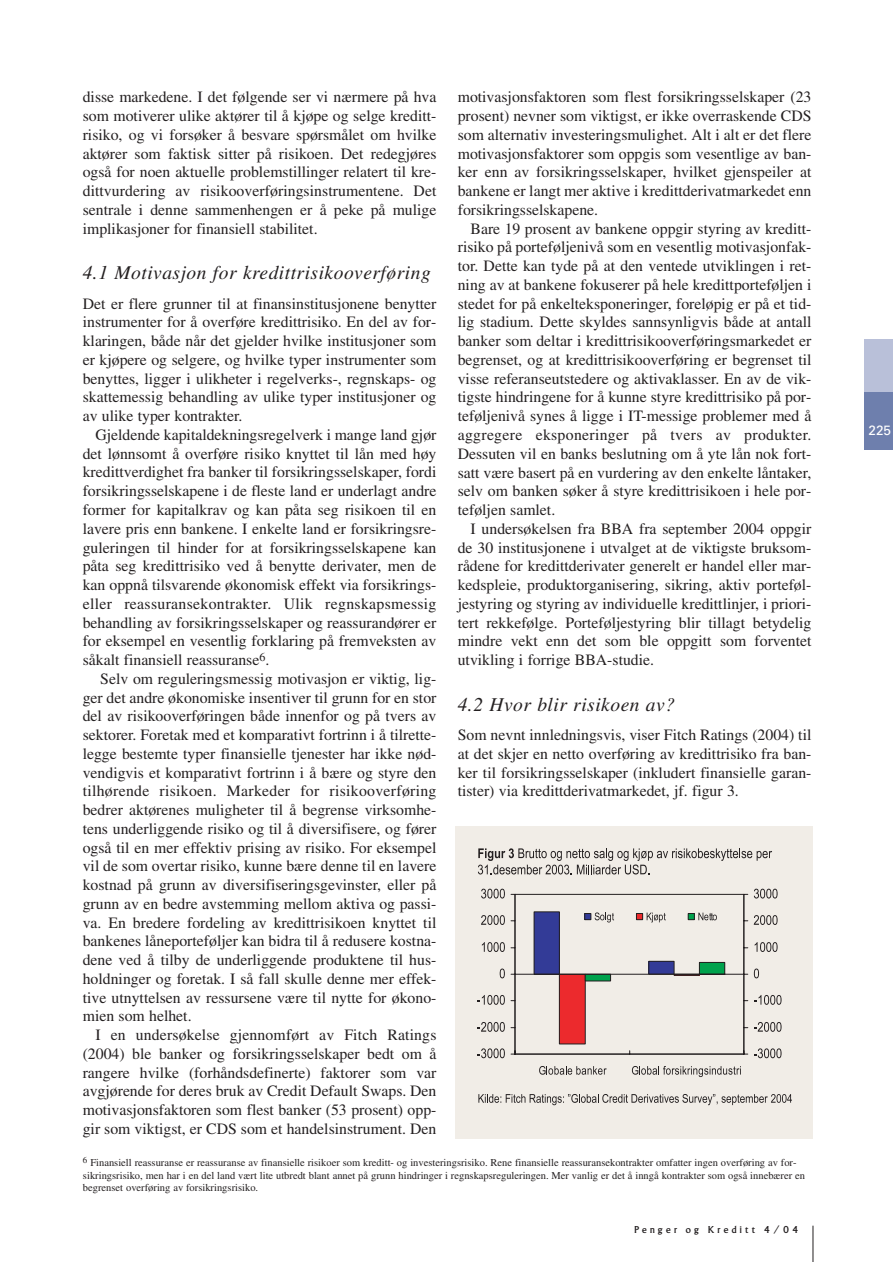
<style>
.page{position:relative;width:893px;height:1262px;background:#fff}
.page>*{position:absolute;margin:0;border:0;box-sizing:border-box;transform-origin:0 0}
.t1{font:italic 19.5px "Times";letter-spacing:.025em;color:#231f20}
.t2{font:15.75px/18.8px "Times";color:#231f20;text-align:justify}
.t3{font:13.5px "Univers";color:#fff}
.t4{font:10.5px/12.6px "Times";color:#231f20}
.t5{font:10.5px "Albertus";letter-spacing:.31em;color:#231f20}
</style>
<div class="page">
<hr style="left:812px;top:1225px;width:1px;height:36px;background:#231f20">
<div style="left:864px;top:339px;width:28px;height:110px;background:#b9c0d9"></div>
<div style="left:864px;top:392px;width:28px;height:57px;background:#6e7fad"></div>
<div style="left:455px;top:826px;width:358px;height:312px;background:#f1ede7"></div>
<svg style="left:478px;top:848px;width:294px;height:26px"></svg>
<svg style="left:539px;top:1066px;width:67px;height:8px"></svg>
<svg style="left:632px;top:1066px;width:109px;height:11px"></svg>
<svg style="left:477px;top:888px;width:304px;height:170px"></svg>
<svg style="left:478px;top:1094px;width:314px;height:11px"></svg>
<p class="t2" style="left:83px;top:89px;width:355px">disse markedene. I det følgende ser vi nærmere på hva som motiverer ulike aktører til å kjøpe og selge kreditt&shy;risiko, og vi forsøker å besvare spørsmålet om hvilke aktører som faktisk sitter på risikoen. Det redegjøres også for noen aktuelle problemstillinger relatert til kre&shy;dittvurdering av risikooverføringsinstrumentene. Det sentrale i denne sammenhengen er å peke på mulige implikasjoner for finansiell stabilitet.</p>
<p class="t1" style="left:83px;top:265px;width:349px">4.1 Motivasjon for kredittrisikooverføring</p>
<p class="t2" style="left:83px;top:295px;width:355px">Det er flere grunner til at finansinstitusjonene benytter instrumenter for å overføre kredittrisiko. En del av for&shy;klaringen, både når det gjelder hvilke institusjoner som er kjøpere og selgere, og hvilke typer instrumenter som benyttes, ligger i ulikheter i regelverks-, regnskaps- og skattemessig behandling av ulike typer institusjoner og av ulike typer kontrakter.</p>
<p class="t2" style="left:83px;top:427px;width:355px;text-indent:13px">Gjeldende kapitaldekningsregelverk i mange land gjør det lønnsomt å overføre risiko knyttet til lån med høy kredittverdighet fra banker til forsikringsselskaper, fordi forsikringsselskapene i de fleste land er underlagt andre former for kapitalkrav og kan påta seg risikoen til en lavere pris enn bankene. I enkelte land er forsikringsre&shy;guleringen til hinder for at forsikringsselskapene kan påta seg kredittrisiko ved å benytte derivater, men de kan oppnå tilsvarende økonomisk effekt via forsikrings&shy;eller reassuransekontrakter. Ulik regnskapsmessig behandling av forsikringsselskaper og reassurandører er for eksempel en vesentlig forklaring på fremveksten av såkalt finansiell reassuranse<sup>6</sup>.</p>
<p class="t2" style="left:83px;top:670px;width:355px;text-indent:18px">Selv om reguleringsmessig motivasjon er viktig, lig&shy;ger det andre økonomiske insentiver til grunn for en stor del av risikooverføringen både innenfor og på tvers av sektorer. Foretak med et komparativt fortrinn i å tilrette&shy;legge bestemte typer finansielle tjenester har ikke nød&shy;vendigvis et komparativt fortrinn i å bære og styre den tilhørende risikoen. Markeder for risikooverføring bedrer aktørenes muligheter til å begrense virksomhe&shy;tens underliggende risiko og til å diversifisere, og fører også til en mer effektiv prising av risiko. For eksempel vil de som overtar risiko, kunne bære denne til en lavere kostnad på grunn av diversifiseringsgevinster, eller på grunn av en bedre avstemming mellom aktiva og passi&shy;va. En bredere fordeling av kredittrisikoen knyttet til bankenes låneporteføljer kan bidra til å redusere kostna&shy;dene ved å tilby de underliggende produktene til hus&shy;holdninger og foretak. I så fall skulle denne mer effek&shy;tive utnyttelsen av ressursene være til nytte for økono&shy;mien som helhet.</p>
<p class="t2" style="left:83px;top:1027px;width:355px;text-indent:13px">I en undersøkelse gjennomført av Fitch Ratings (2004) ble banker og forsikringsselskaper bedt om å rangere hvilke (forhåndsdefinerte) faktorer som var avgjørende for deres bruk av Credit Default Swaps. Den motivasjonsfaktoren som flest banker (53 prosent) opp&shy;gir som viktigst, er CDS som et handelsinstrument. Den</p>
<p class="t2" style="left:458px;top:89px;width:355px">motivasjonsfaktoren som flest forsikringsselskaper (23 prosent) nevner som viktigst, er ikke overraskende CDS som alternativ investeringsmulighet. Alt i alt er det flere motivasjonsfaktorer som oppgis som vesentlige av ban&shy;ker enn av forsikringsselskaper, hvilket gjenspeiler at bankene er langt mer aktive i kredittderivatmarkedet enn forsikringsselskapene.</p>
<p class="t2" style="left:458px;top:220px;width:355px;text-indent:13px">Bare 19 prosent av bankene oppgir styring av kreditt&shy;risiko på porteføljenivå som en vesentlig motivasjonfak&shy;tor. Dette kan tyde på at den ventede utviklingen i ret&shy;ning av at bankene fokuserer på hele kredittporteføljen i stedet for på enkelteksponeringer, foreløpig er på et tid&shy;lig stadium. Dette skyldes sannsynligvis både at antall banker som deltar i kredittrisikooverføringsmarkedet er begrenset, og at kredittrisikooverføring er begrenset til visse referanseutstedere og aktivaklasser. En av de vik&shy;tigste hindringene for å kunne styre kredittrisiko på por&shy;teføljenivå synes å ligge i IT-messige problemer med å aggregere eksponeringer på tvers av produkter.<br>Dessuten vil en banks beslutning om å yte lån nok fort&shy;satt være basert på en vurdering av den enkelte låntaker, selv om banken søker å styre kredittrisikoen i hele por&shy;teføljen samlet.</p>
<p class="t2" style="left:458px;top:520px;width:355px;text-indent:13px">I undersøkelsen fra BBA fra september 2004 oppgir de 30 institusjonene i utvalget at de viktigste bruksom&shy;rådene for kredittderivater generelt er handel eller mar&shy;kedspleie, produktorganisering, sikring, aktiv porteføl&shy;jestyring og styring av individuelle kredittlinjer, i priori&shy;tert rekkefølge. Porteføljestyring blir tillagt betydelig mindre vekt enn det som ble oppgitt som forventet utvikling i forrige BBA-studie.</p>
<p class="t1" style="left:458px;top:697px;width:219px">4.2 Hvor blir risikoen av?</p>
<p class="t2" style="left:458px;top:727px;width:355px">Som nevnt innledningsvis, viser Fitch Ratings (2004) til at det skjer en netto overføring av kredittrisiko fra ban&shy;ker til forsikringsselskaper (inkludert finansielle garan&shy;tister) via kredittderivatmarkedet, jf. figur 3.</p>
<p class="t4" style="left:83px;top:1157px;width:723px"><sup>6</sup> Finansiell reassuranse er reassuranse av finansielle risikoer som kreditt- og investeringsrisiko. Rene finansielle reassuransekontrakter omfatter ingen overføring av for&shy;sikringsrisiko, men har i en del land vært lite utbredt blant annet på grunn hindringer i regnskapsreguleringen. Mer vanlig er det å inngå kontrakter som også innebærer en begrenset overføring av forsikringsrisiko.</p>
<p class="t5" style="left:634px;top:1225px;width:165px">Penger og Kreditt 4/04</p>
<p class="t3" style="left:868px;top:425px;width:24px">225</p>
</div>
